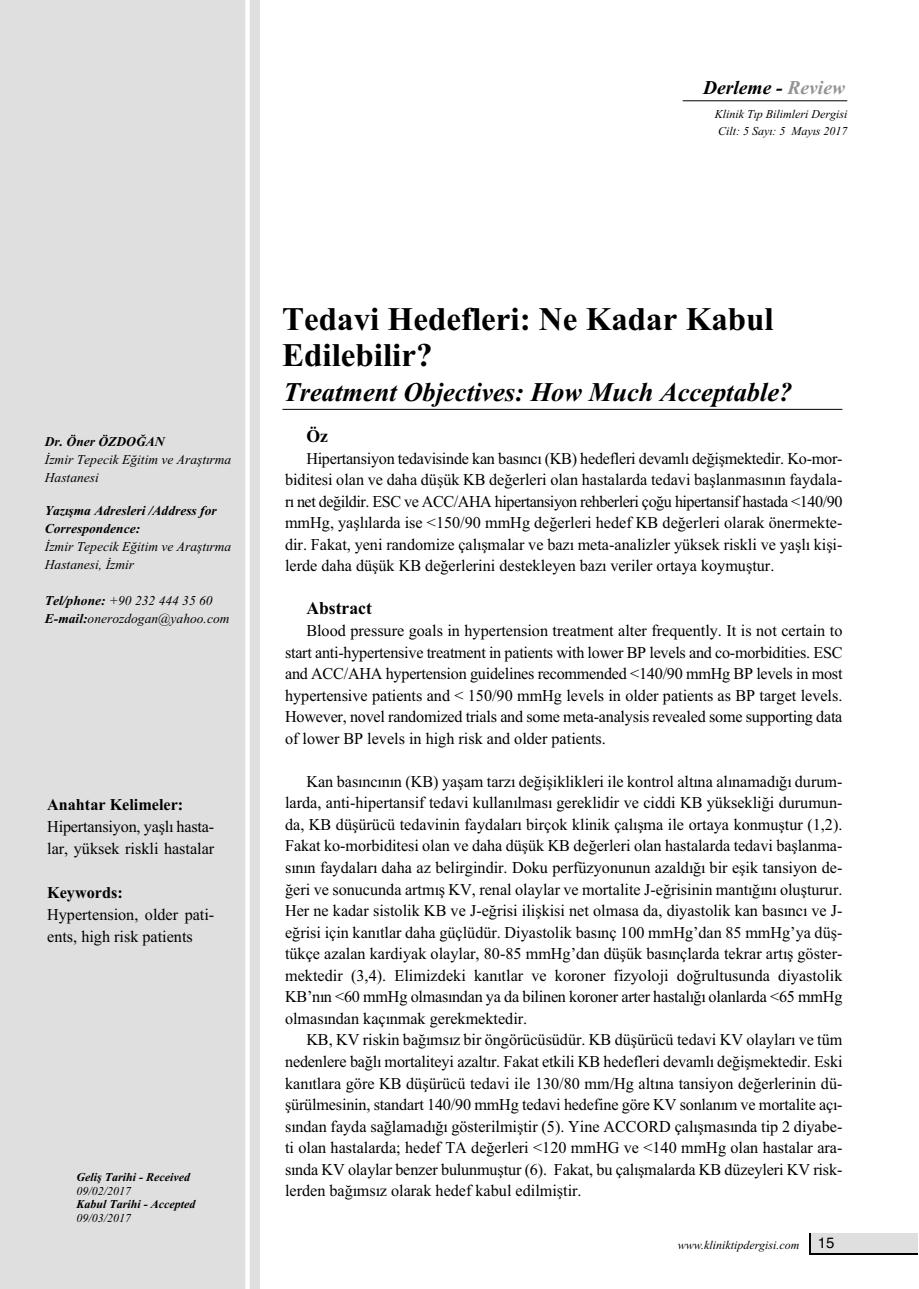
<style>
.page{position:relative;width:919px;height:1289px;background:#fff}
.page>*{position:absolute;margin:0;border:0;box-sizing:border-box;transform-origin:0 0}
.t1{font:700 33px/36px "Times New Roman";color:#000}
.t2{font:italic 700 27px "Times New Roman";color:#000}
.t3{font:italic 700 19.5px "Times New Roman";color:#000}
.t4{font:700 18px "Times New Roman";color:#000}
.t5{font:16.5px/21.6px "Times New Roman";color:#000;text-align:justify}
.t6{font:700 16.5px "Times New Roman";color:#000}
.t7{font:italic 13.5px/18px "Times New Roman";color:#000}
.t8{font:italic 700 13.5px/18px "Times New Roman";color:#000}
.t9{font:italic 12px/16.6px "Times New Roman";color:#000}
.t10{font:italic 700 12px "Times New Roman";color:#000}
.t11{font:italic 12px "Times New Roman";color:#000}
.s1{color:#949494}
.s2{font-weight:700}
.s3{font-family:"Helvetica";font-style:normal;font-size:15px}
</style>
<div class="page">
<div style="left:0;top:0;width:260px;height:1288px;background:#dfdfdf"></div>
<hr style="left:282px;top:409px;width:560px;height:1px;background:#000">
<hr style="left:682px;top:100px;width:165px;height:1px;background:#000">
<svg style="left:809px;top:1233px;width:108px;height:21px"></svg>
<div style="left:811px;top:1233px;width:106px;height:19px;background:#dfdfdf"></div>
<div style="left:245px;top:0;width:5px;height:1288px;background:#fff"></div>
<p class="t3" style="left:703px;top:81px;width:143px">Derleme - <span class="s1">Review</span></p>
<p class="t9" style="left:714px;top:107px;width:134px">Klinik Tıp Bilimleri Dergisi<br>Cilt: 5 Sayı: 5 Mayıs 2017</p>
<p class="t8" style="left:45px;top:434px;width:121px">Dr. Öner ÖZDOĞAN</p>
<p class="t7" style="left:45px;top:452px;width:188px">İzmir Tepecik Eğitim ve Araştırma<br>Hastanesi</p>
<p class="t8" style="left:45px;top:503px;width:173px">Yazışma Adresleri /Address for<br>Correspondence:</p>
<p class="t7" style="left:45px;top:539px;width:188px">İzmir Tepecik Eğitim ve Araştırma<br>Hastanesi, İzmir</p>
<p class="t7" style="left:45px;top:592px;width:186px"><span class="s2">Tel/phone:</span> +90 232 444 35 60<br><span class="s2">E-mail:</span>onerozdogan@yahoo.com</p>
<p class="t6" style="left:47px;top:799px;width:138px">Anahtar Kelimeler:</p>
<p class="t5" style="left:47px;top:817px;width:169px">Hipertansiyon, yaşlı hasta&shy;lar, yüksek riskli hastalar</p>
<p class="t6" style="left:47px;top:887px;width:77px">Keywords:</p>
<p class="t5" style="left:47px;top:905px;width:169px">Hypertension, older pati&shy;ents, high risk patients</p>
<p class="t10" style="left:77px;top:1173px;width:115px">Geliş Tarihi - Received</p>
<p class="t9" style="left:77px;top:1183px;width:56px">09/02/2017</p>
<p class="t10" style="left:77px;top:1200px;width:121px">Kabul Tarihi - Accepted</p>
<p class="t9" style="left:77px;top:1210px;width:56px">09/03/2017</p>
<h1 class="t1" style="left:282px;top:305px;width:493px">Tedavi Hedefleri: Ne Kadar Kabul<br>Edilebilir?</h1>
<h2 class="t2" style="left:283px;top:383px;width:510px">Treatment Objectives: How Much Acceptable?</h2>
<p class="t4" style="left:306px;top:430px;width:23px">Öz</p>
<p class="t5" style="left:285px;top:449px;width:559px;text-indent:21px">Hipertansiyon tedavisinde kan basıncı (KB) hedefleri devamlı değişmektedir. Ko-mor&shy;biditesi olan ve daha düşük KB değerleri olan hastalarda tedavi başlanmasının faydala&shy;rı net değildir. ESC ve ACC/AHA hipertansiyon rehberleri çoğu hipertansif hastada &lt;140/90 mmHg, yaşlılarda ise &lt;150/90 mmHg değerleri hedef KB değerleri olarak önermekte&shy;dir. Fakat, yeni randomize çalışmalar ve bazı meta-analizler yüksek riskli ve yaşlı kişi&shy;lerde daha düşük KB değerlerini destekleyen bazı veriler ortaya koymuştur.</p>
<p class="t4" style="left:306px;top:602px;width:67px">Abstract</p>
<p class="t5" style="left:285px;top:621px;width:559px;text-indent:21px">Blood pressure goals in hypertension treatment alter frequently. It is not certain to start anti-hypertensive treatment in patients with lower BP levels and co-morbidities. ESC and ACC/AHA hypertension guidelines recommended &lt;140/90 mmHg BP levels in most hypertensive patients and &lt; 150/90 mmHg levels in older patients as BP target levels.<br>However, novel randomized trials and some meta-analysis revealed some supporting data of lower BP levels in high risk and older patients.</p>
<p class="t5" style="left:285px;top:772px;width:559px;text-indent:21px">Kan basıncının (KB) yaşam tarzı değişiklikleri ile kontrol altına alınamadığı durum&shy;larda, anti-hipertansif tedavi kullanılması gereklidir ve ciddi KB yüksekliği durumun&shy;da, KB düşürücü tedavinin faydaları birçok klinik çalışma ile ortaya konmuştur (1,2).<br>Fakat ko-morbiditesi olan ve daha düşük KB değerleri olan hastalarda tedavi başlanma&shy;sının faydaları daha az belirgindir. Doku perfüzyonunun azaldığı bir eşik tansiyon de&shy;ğeri ve sonucunda artmış KV, renal olaylar ve mortalite J-eğrisinin mantığını oluşturur.<br>Her ne kadar sistolik KB ve J-eğrisi ilişkisi net olmasa da, diyastolik kan basıncı ve J&shy;eğrisi için kanıtlar daha güçlüdür. Diyastolik basınç 100 mmHg’dan 85 mmHg’ya düş&shy;tükçe azalan kardiyak olaylar, 80-85 mmHg’dan düşük basınçlarda tekrar artış göster&shy;mektedir (3,4). Elimizdeki kanıtlar ve koroner fizyoloji doğrultusunda diyastolik KB’nın &lt;60 mmHg olmasından ya da bilinen koroner arter hastalığı olanlarda &lt;65 mmHg olmasından kaçınmak gerekmektedir.</p>
<p class="t5" style="left:285px;top:1030px;width:559px;text-indent:21px">KB, KV riskin bağımsız bir öngörücüsüdür. KB düşürücü tedavi KV olayları ve tüm nedenlere bağlı mortaliteyi azaltır. Fakat etkili KB hedefleri devamlı değişmektedir. Eski kanıtlara göre KB düşürücü tedavi ile 130/80 mm/Hg altına tansiyon değerlerinin dü&shy;şürülmesinin, standart 140/90 mmHg tedavi hedefine göre KV sonlanım ve mortalite açı&shy;sından fayda sağlamadığı gösterilmiştir (5). Yine ACCORD çalışmasında tip 2 diyabe&shy;ti olan hastalarda; hedef TA değerleri &lt;120 mmHG ve &lt;140 mmHg olan hastalar ara&shy;sında KV olaylar benzer bulunmuştur (6). Fakat, bu çalışmalarda KB düzeyleri KV risk&shy;lerden bağımsız olarak hedef kabul edilmiştir.</p>
<p class="t11" style="left:678px;top:1240px;width:158px">www.kliniktipdergisi.com <span class="s3">15</span></p>
</div>
